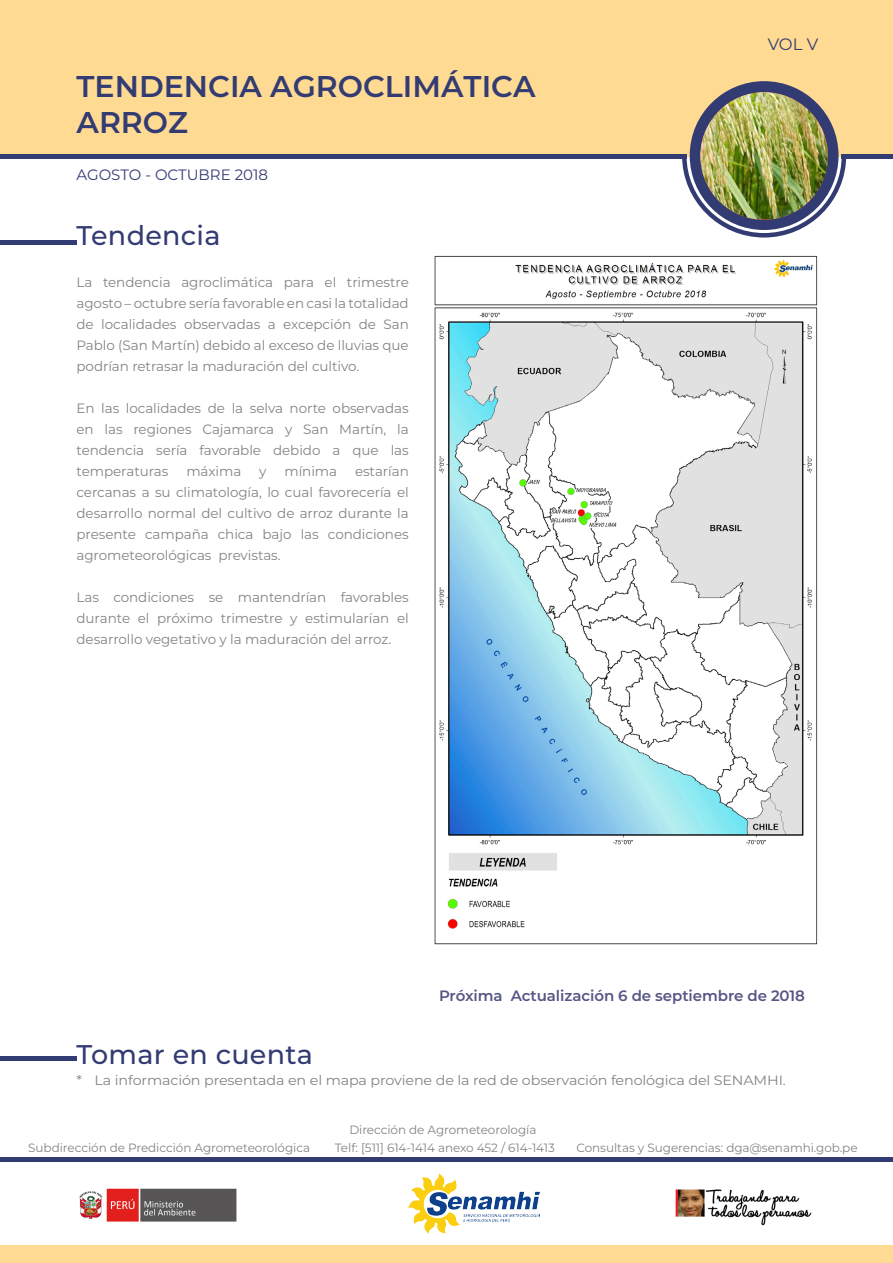
<style>
.page{position:relative;width:893px;height:1263px;background:#fff}
.page>*{position:absolute;margin:0;border:0;box-sizing:border-box;transform-origin:0 0}
.TITULO_BLANCO{font:600 30px "Montserrat";color:#333b73}
.SUBTITULO-MONS_MED{font:500 27px "Montserrat";letter-spacing:.01em;color:#333b73}
.t1{font:16.5px "Montserrat";color:#333b73}
.actualizacion{font:600 15px "Montserrat";letter-spacing:-.005em;color:#565685}
.DECADA{font:15px "Montserrat";color:#333b73}
.TEXTO_MONSER-REG{font:13.5px/21px "Montserrat";letter-spacing:-.005em;color:#828385;text-align:justify}
.TEXTO_CON_TAB{font:13.5px "Montserrat";letter-spacing:-.01em;color:#828385;scale:1.06 1}
.direccion{font:12px "Montserrat";letter-spacing:-.005em;color:#828385}
</style>
<div class="page">
<div style="left:0;top:0;width:893px;height:157px;background:#feda93"></div>
<svg style="left:682px;top:155px;width:164px;height:82px"></svg>
<hr style="left:0;top:155px;width:687px;height:4px;background:#333b73">
<div style="left:0;top:240px;width:77px;height:5px;background:#333b73"></div>
<div style="left:0;top:1056px;width:77px;height:5px;background:#333b73"></div>
<hr style="left:841px;top:155px;width:52px;height:4px;background:#333b73">
<div style="left:690px;top:81px;width:148px;height:149px;background:#333b73;border-radius:50%"></div>
<img style="left:700px;top:92px;width:128px;height:127px">
<div style="left:0;top:1245px;width:893px;height:18px;background:#feda93"></div>
<hr style="left:0;top:1158px;width:893px;height:4px;background:#333b73">
<img style="left:79px;top:1188px;width:158px;height:34px">
<img style="left:409px;top:1174px;width:130px;height:59px">
<img style="left:675px;top:1189px;width:137px;height:37px">
<img style="left:434px;top:255px;width:384px;height:690px">
<p class="TITULO_BLANCO" style="left:77px;top:65px;width:460px">TENDENCIA AGROCLIMÁTICA</p>
<p class="TITULO_BLANCO" style="left:77px;top:101px;width:113px">ARROZ</p>
<p class="DECADA" style="left:77px;top:164px;width:193px">AGOSTO - OCTUBRE 2018</p>
<p class="SUBTITULO-MONS_MED" style="left:77px;top:216px;width:146px">Tendencia</p>
<p class="TEXTO_MONSER-REG" style="left:77px;top:271px;width:334px">La tendencia agroclimática para el trimestre agosto – octubre sería favorable en casi la totalidad de localidades observadas a excepción de San Pablo (San Martín) debido al exceso de lluvias que podrían retrasar la maduración del cultivo.</p>
<p class="TEXTO_MONSER-REG" style="left:77px;top:397px;width:334px">En las localidades de la selva norte observadas en las regiones Cajamarca y San Martín, la tendencia sería favorable debido a que las temperaturas</p>
<p class="TEXTO_MONSER-REG" style="left:186px;top:460px;width:57px">máxima</p>
<p class="TEXTO_MONSER-REG" style="left:259px;top:460px;width:9px">y</p>
<p class="TEXTO_MONSER-REG" style="left:284px;top:460px;width:54px">mínima</p>
<p class="TEXTO_MONSER-REG" style="left:77px;top:460px;width:334px;text-indent:278px">estarían cercanas a su climatología, lo cual favorecería el desarrollo normal del cultivo de arroz durante la presente campaña chica bajo las condiciones agrometeorológicas previstas.</p>
<p class="TEXTO_MONSER-REG" style="left:77px;top:586px;width:334px">Las condiciones se mantendrían favorables durante el próximo trimestre y estimularían el desarrollo vegetativo y la maduración del arroz.</p>
<p class="t1" style="left:768px;top:33px;width:52px">VOL V</p>
<p class="actualizacion" style="left:439px;top:985px;width:367px">Próxima Actualización 6 de septiembre de 2018</p>
<p class="SUBTITULO-MONS_MED" style="left:77px;top:1035px;width:238px">Tomar en cuenta</p>
<p class="TEXTO_CON_TAB" style="left:77px;top:1070px;width:671px">* La información presentada en el mapa proviene de la red de observación fenológica del SENAMHI.</p>
<p class="direccion" style="left:349px;top:1122px;width:189px">Dirección de Agrometeorología</p>
<p class="direccion" style="left:28px;top:1139px;width:283px">Subdirección de Predicción Agrometeorológica</p>
<p class="direccion" style="left:335px;top:1139px;width:222px">Telf: [511] 614-1414 anexo 452 / 614-1413</p>
<p class="direccion" style="left:576px;top:1139px;width:283px">Consultas y Sugerencias: dga@senamhi.gob.pe</p>
</div>
